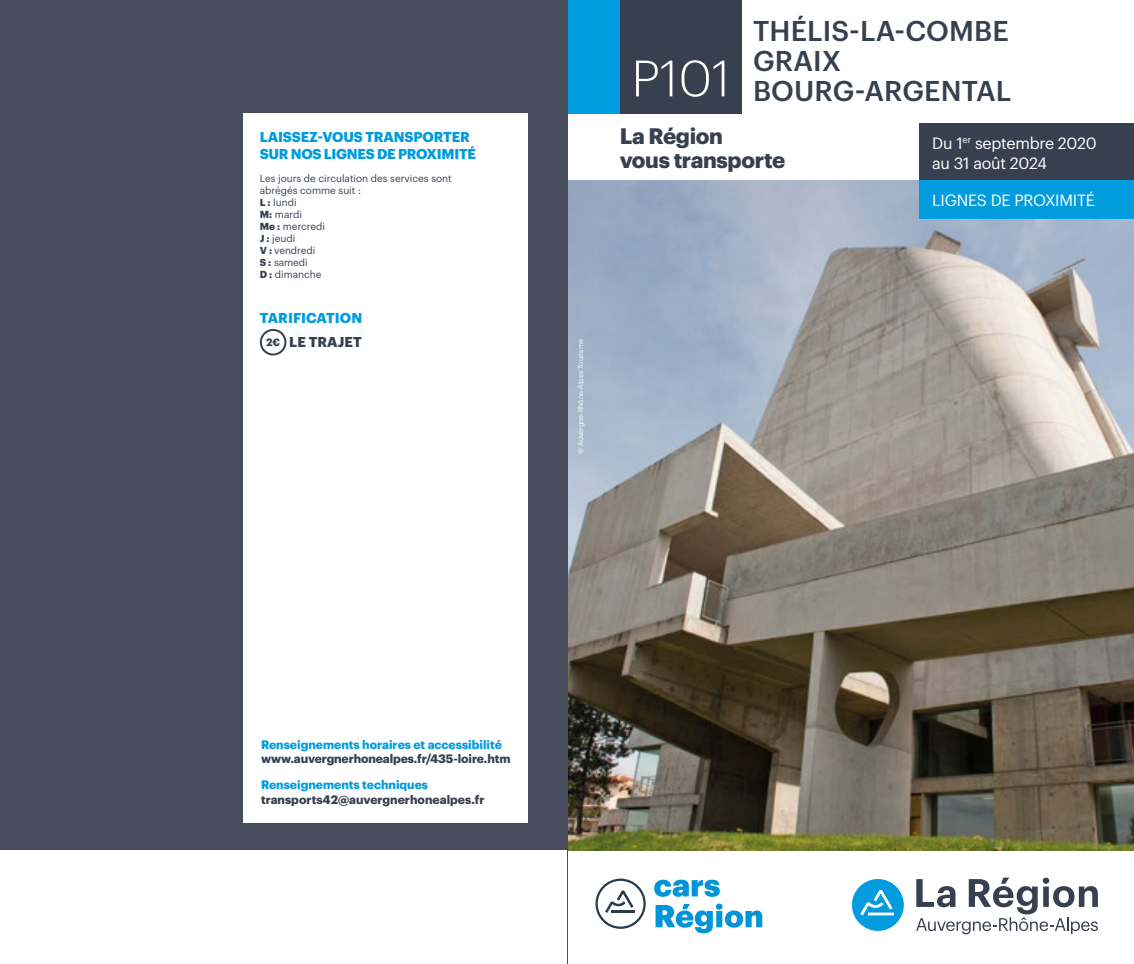
<style>
.page{position:relative;width:1134px;height:964px;background:#fff}
.page>*{position:absolute;margin:0;border:0;box-sizing:border-box;transform-origin:0 0}
.t1{font:500 28px "Graphik";letter-spacing:.005em;color:#384050}
.t2{font:700 22px/24px "Graphik";letter-spacing:-.015em;color:#384050}
.t3{font:16px/20px "Graphik";letter-spacing:-.015em;color:#fff}
.t4{font:700 14px/16.8px "Graphik";letter-spacing:-.01em;color:#009cdd}
.t5{font:700 12px "Graphik";letter-spacing:-.005em;color:#384050}
.t6{font:700 12px "Graphik";color:#009cdd}
.t7{font:10px/12px "Graphik";color:#384050}
.t8{font:7px "Graphik";color:#fff}
.s1{font-weight:700}
.s2{font-size:10.4px;color:#384050}
.s3{color:#384050}
</style>
<div class="page">
<div style="left:567px;top:0;width:57px;height:113px;background:#009cdd"></div>
<div style="left:620px;top:0;width:122px;height:113px;background:#384050"></div>
<div style="left:919px;top:124px;width:215px;height:56px;background:#384050"></div>
<img style="left:567px;top:180px;width:567px;height:670px">
<svg style="left:916px;top:877px;width:182px;height:57px"></svg>
<svg style="left:852px;top:879px;width:52px;height:52px"></svg>
<div style="left:919px;top:180px;width:215px;height:39px;background:#009cdd"></div>
<svg style="left:595px;top:878px;width:51px;height:51px"></svg>
<svg style="left:654px;top:879px;width:66px;height:18px"></svg>
<svg style="left:655px;top:903px;width:107px;height:30px"></svg>
<div style="left:0;top:0;width:567px;height:964px;background:#474d5c"></div>
<div style="left:0;top:850px;width:567px;height:114px;background:#fff"></div>
<div style="left:243px;top:113px;width:284px;height:710px;background:#fff"></div>
<div style="left:260px;top:329px;width:26px;height:26px;border:2px solid #384050;border-radius:50%"></div>
<h3 class="t4" style="left:260px;top:127px;width:218px">LAISSEZ-VOUS TRANSPORTER<br>SUR NOS LIGNES DE PROXIMITÉ</h3>
<p class="t7" style="left:260px;top:172px;width:193px">Les jours de circulation des services sont abrégés comme suit :<br><span class="s1">L :</span> lundi<br><span class="s1">M:</span> mardi<br><span class="s1">Me :</span> mercredi<br><span class="s1">J :</span> jeudi<br><span class="s1">V :</span> vendredi<br><span class="s1">S :</span> samedi<br><span class="s1">D :</span> dimanche</p>
<h3 class="t4" style="left:260px;top:305px;width:104px;line-height:23.6px;text-align:center">TARIFICATION<br><span class="s2">2€</span> <span class="s3">LE TRAJET</span></h3>
<h1 class="t1" style="left:753px;top:9px;width:257px">THÉLIS-LA-COMBE</h1>
<h1 class="t1" style="left:753px;top:39px;width:90px">GRAIX</h1>
<h1 class="t1" style="left:631px;top:69px;width:381px"><sup>P101</sup> BOURG-ARGENTAL</h1>
<h2 class="t2" style="left:620px;top:122px;width:167px">La Région<br>vous transporte</h2>
<h3 class="t3" style="left:932px;top:131px;width:166px">Du 1<sup>er</sup> septembre 2020 au 31 août 2024</h3>
<h3 class="t3" style="left:932px;top:189px;width:164px">LIGNES DE PROXIMITÉ</h3>
<p class="t8" style="left:575px;top:454px;width:116px;rotate:-90deg">© Auvergne-Rhône-Alpes Tourisme</p>
<p class="t6" style="left:261px;top:735px;width:242px">Renseignements horaires et accessibilité</p>
<p class="t5" style="left:261px;top:750px;width:251px">www.auvergnerhonealpes.fr/435-loire.htm</p>
<p class="t6" style="left:261px;top:775px;width:169px">Renseignements techniques</p>
<p class="t5" style="left:261px;top:790px;width:225px">transports42@auvergnerhonealpes.fr</p>
</div>
